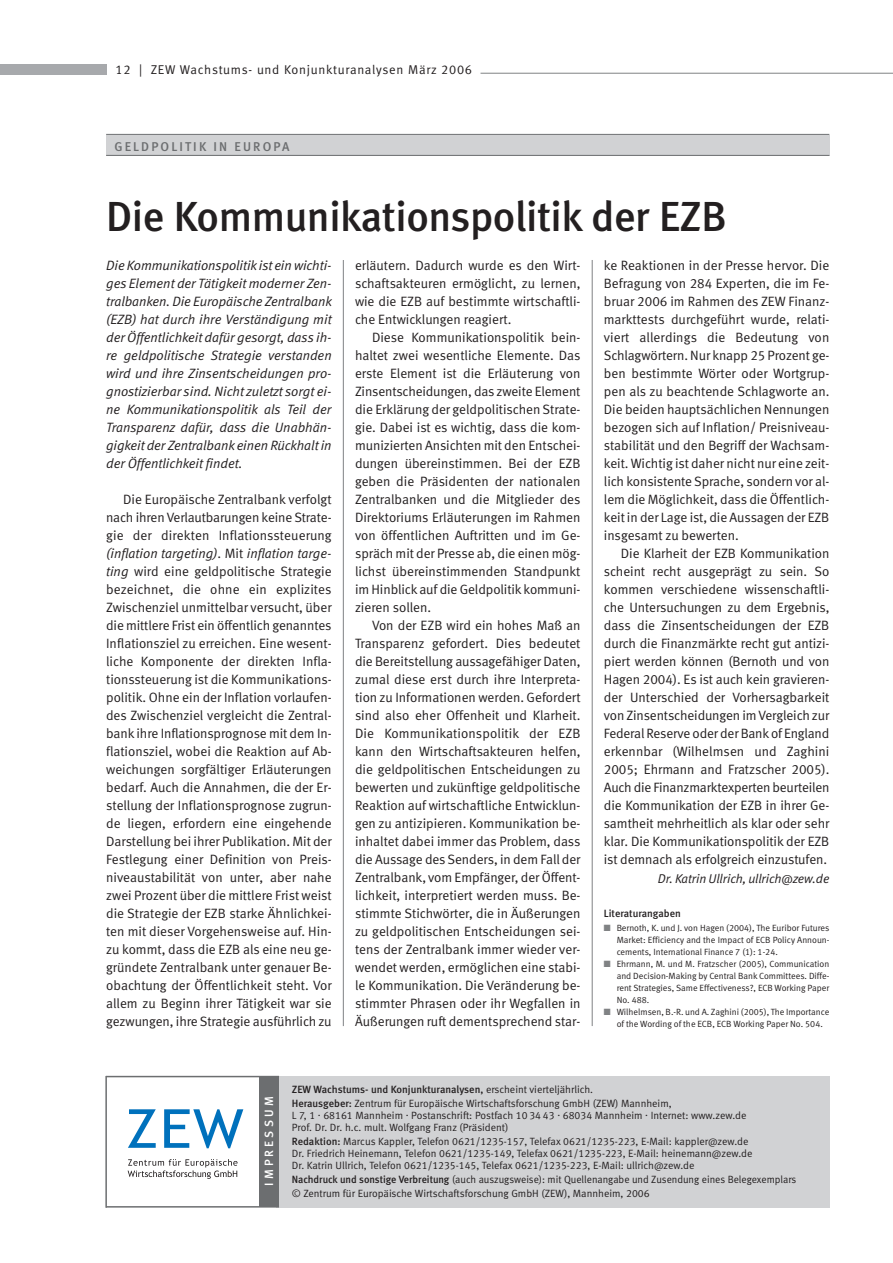
<style>
.page{position:relative;width:893px;height:1263px;background:#fff}
.page>*{position:absolute;margin:0;border:0;box-sizing:border-box;transform-origin:0 0}
.t1{font:42px "Meta Medium LF";letter-spacing:-.01em;color:#231f20}
.t2{font:13.5px/18px "Meta Normal LF";letter-spacing:-.005em;color:#231f20;text-align:justify}
.t3{font:italic 13.5px/18px "Meta Normal LF";letter-spacing:-.005em;color:#231f20;text-align:justify}
.t4{font:12.75px "Meta Normal LF";letter-spacing:.055em;color:#231f20}
.t5{font:italic 12.75px "Meta Normal LF";letter-spacing:-.01em;color:#231f20}
.t6{font:12.75px "Meta Medium LF";letter-spacing:.17em;color:#6c6e70}
.t7{font:12px "Meta Medium LF";letter-spacing:.28em;color:#fff}
.t8{font:10.5px/12px "Meta Normal LF";color:#231f20}
.t9{font:10.5px "Meta Medium LF";color:#231f20}
.t10{font:9px/12px "Meta Normal LF";color:#231f20;text-align:justify}
.s1{font-style:italic}
.s2{color:#808284}
.s3{font-family:"Meta Normal LF"}
.s4{font-family:"Meta Medium LF"}
</style>
<div class="page">
<div style="left:0;top:64px;width:106px;height:10px;background:#a7a9ac"></div>
<hr style="left:480px;top:73px;width:412px;height:1px;background:#808284">
<div style="left:276px;top:1076px;width:553px;height:132px;background:#d1d2d4"></div>
<svg style="left:128px;top:1109px;width:28px;height:39px"></svg>
<svg style="left:164px;top:1109px;width:79px;height:39px"></svg>
<svg style="left:128px;top:1159px;width:109px;height:20px"></svg>
<div style="left:260px;top:1076px;width:19px;height:130px;background:#6c6e70"></div>
<hr style="left:106px;top:1206px;width:173px;height:2px;background:#6c6e70">
<hr style="left:106px;top:1076px;width:173px;height:1px;background:#6c6e70">
<hr style="left:105px;top:1076px;width:2px;height:132px;background:#6c6e70">
<hr style="left:343px;top:260px;width:1px;height:766px;background:#808284">
<hr style="left:591px;top:260px;width:1px;height:766px;background:#808284">
<div style="left:106px;top:135px;width:723px;height:20px;background:#d1d2d4"></div>
<hr style="left:106px;top:134px;width:723px;height:1px;background:#6c6e70">
<hr style="left:106px;top:155px;width:723px;height:1px;background:#6c6e70">
<p class="t4" style="left:115px;top:65px;width:358px">12 | ZEW Wachstums- und Konjunkturanalysen März 2006</p>
<p class="t6" style="left:114px;top:142px;width:177px">GELDPOLITIK IN EUROPA</p>
<h1 class="t1" style="left:106px;top:200px;width:622px">Die Kommunikationspolitik der EZB</h1>
<p class="t3" style="left:106px;top:258px;width:227px">Die Kommunikationspolitik ist ein wichti&shy;ges Element der Tätigkeit moderner Zen&shy;tralbanken. Die Europäische Zentralbank (EZB) hat durch ihre Verständigung mit der Öffentlichkeit dafür gesorgt, dass ih&shy;re geldpolitische Strategie verstanden wird und ihre Zinsentscheidungen pro&shy;gnostizierbar sind. Nicht zuletzt sorgt ei&shy;ne Kommunikationspolitik als Teil der Transparenz dafür, dass die Unabhän&shy;gigkeit der Zentralbank einen Rückhalt in der Öffentlichkeit findet.</p>
<p class="t2" style="left:106px;top:491px;width:227px;text-indent:17px">Die Europäische Zentralbank verfolgt nach ihren Verlautbarungen keine Strate&shy;gie der direkten Inflationssteuerung <span class="s1">(inflation targeting)</span>. Mit <span class="s1">inflation targe&shy;ting</span> wird eine geldpolitische Strategie bezeichnet, die ohne ein explizites Zwischenziel unmittelbar versucht, über die mittlere Frist ein öffentlich genanntes Inflationsziel zu erreichen. Eine wesent&shy;liche Komponente der direkten Infla&shy;tionssteuerung ist die Kommunikations&shy;politik. Ohne ein der Inflation vorlaufen&shy;des Zwischenziel vergleicht die Zentral&shy;bank ihre Inflationsprognose mit dem In&shy;flationsziel, wobei die Reaktion auf Ab&shy;weichungen sorgfältiger Erläuterungen bedarf. Auch die Annahmen, die der Er&shy;stellung der Inflationsprognose zugrun&shy;de liegen, erfordern eine eingehende Darstellung bei ihrer Publikation. Mit der Festlegung einer Definition von Preis&shy;niveaustabilität von unter, aber nahe zwei Prozent über die mittlere Frist weist die Strategie der EZB starke Ähnlichkei&shy;ten mit dieser Vorgehensweise auf. Hin&shy;zu kommt, dass die EZB als eine neu ge&shy;gründete Zentralbank unter genauer Be&shy;obachtung der Öffentlichkeit steht. Vor allem zu Beginn ihrer Tätigkeit war sie gezwungen, ihre Strategie ausführlich zu</p>
<p class="t2" style="left:355px;top:257px;width:227px">erläutern. Dadurch wurde es den Wirt&shy;schaftsakteuren ermöglicht, zu lernen, wie die EZB auf bestimmte wirtschaftli&shy;che Entwicklungen reagiert.</p>
<p class="t2" style="left:355px;top:329px;width:227px;text-indent:17px">Diese Kommunikationspolitik bein&shy;haltet zwei wesentliche Elemente. Das erste Element ist die Erläuterung von Zinsentscheidungen, das zweite Element die Erklärung der geldpolitischen Strate&shy;gie. Dabei ist es wichtig, dass die kom&shy;munizierten Ansichten mit den Entschei&shy;dungen übereinstimmen. Bei der EZB geben die Präsidenten der nationalen Zentralbanken und die Mitglieder des Direktoriums Erläuterungen im Rahmen von öffentlichen Auftritten und im Ge&shy;spräch mit der Presse ab, die einen mög&shy;lichst übereinstimmenden Standpunkt im Hinblick auf die Geldpolitik kommuni&shy;zieren sollen.</p>
<p class="t2" style="left:355px;top:617px;width:227px;text-indent:17px">Von der EZB wird ein hohes Maß an Transparenz gefordert. Dies bedeutet die Bereitstellung aussagefähiger Daten, zumal diese erst durch ihre Interpreta&shy;tion zu Informationen werden. Gefordert sind also eher Offenheit und Klarheit.<br>Die Kommunikationspolitik der EZB kann den Wirtschaftsakteuren helfen, die geldpolitischen Entscheidungen zu bewerten und zukünftige geldpolitische Reaktion auf wirtschaftliche Entwicklun&shy;gen zu antizipieren. Kommunikation be&shy;inhaltet dabei immer das Problem, dass die Aussage des Senders, in dem Fall der Zentralbank, vom Empfänger, der Öffent&shy;lichkeit, interpretiert werden muss. Be&shy;stimmte Stichwörter, die in Äußerungen zu geldpolitischen Entscheidungen sei&shy;tens der Zentralbank immer wieder ver&shy;wendet werden, ermöglichen eine stabi&shy;le Kommunikation. Die Veränderung be&shy;stimmter Phrasen oder ihr Wegfallen in Äußerungen ruft dementsprechend star-</p>
<p class="t2" style="left:604px;top:257px;width:227px">ke Reaktionen in der Presse hervor. Die Befragung von 284 Experten, die im Fe&shy;bruar 2006 im Rahmen des ZEW Finanz&shy;markttests durchgeführt wurde, relati&shy;viert allerdings die Bedeutung von Schlagwörtern. Nur knapp 25 Prozent ge&shy;ben bestimmte Wörter oder Wortgrup&shy;pen als zu beachtende Schlagworte an.<br>Die beiden hauptsächlichen Nennungen bezogen sich auf Inflation/ Preisniveau&shy;stabilität und den Begriff der Wachsam&shy;keit. Wichtig ist daher nicht nur eine zeit&shy;lich konsistente Sprache, sondern vor al&shy;lem die Möglichkeit, dass die Öffentlich&shy;keit in der Lage ist, die Aussagen der EZB insgesamt zu bewerten.</p>
<p class="t2" style="left:604px;top:545px;width:227px;text-indent:17px">Die Klarheit der EZB Kommunikation scheint recht ausgeprägt zu sein. So kommen verschiedene wissenschaftli&shy;che Untersuchungen zu dem Ergebnis, dass die Zinsentscheidungen der EZB durch die Finanzmärkte recht gut antizi&shy;piert werden können (Bernoth und von Hagen 2004). Es ist auch kein gravieren&shy;der Unterschied der Vorhersagbarkeit von Zinsentscheidungen im Vergleich zur Federal Reserve oder der Bank of England erkennbar (Wilhelmsen und Zaghini 2005; Ehrmann and Fratzscher 2005).<br>Auch die Finanzmarktexperten beurteilen die Kommunikation der EZB in ihrer Ge&shy;samtheit mehrheitlich als klar oder sehr klar. Die Kommunikationspolitik der EZB ist demnach als erfolgreich einzustufen.</p>
<p class="t5" style="left:658px;top:874px;width:173px">Dr. Katrin Ullrich, ullrich@zew.de</p>
<p class="t9" style="left:604px;top:909px;width:78px">Literaturangaben</p>
<p class="t10" style="left:616px;top:922px;width:214px;text-indent:-13px"><span class="s2">■</span> Bernoth, K. und J. von Hagen (2004), The Euribor Futures Market: Efficiency and the Impact of ECB Policy Announ&shy;cements, International Finance 7 (1): 1-24.</p>
<p class="t10" style="left:616px;top:958px;width:214px;text-indent:-13px"><span class="s2">■</span> Ehrmann, M. und M. Fratzscher (2005), Communication and Decision-Making by Central Bank Committees. Diffe&shy;rent Strategies, Same Effectiveness?, ECB Working Paper No. 488.</p>
<p class="t10" style="left:616px;top:1006px;width:214px;text-indent:-13px"><span class="s2">■</span> Wilhelmsen, B.-R. und A. Zaghini (2005), The Importance of the Wording of the ECB, ECB Working Paper No. 504.</p>
<p class="t7" style="left:264px;top:1186px;width:91px;rotate:-90deg">IMPRESSUM</p>
<p class="t9" style="left:292px;top:1085px;width:303px">ZEW Wachstums- und Konjunkturanalysen, <span class="s3">erscheint vierteljährlich.</span></p>
<p class="t8" style="left:292px;top:1098px;width:456px"><span class="s4">Herausgeber:</span> Zentrum für Europäische Wirtschaftsforschung GmbH (ZEW) Mannheim,<br>L 7, 1 . 68161 Mannheim . Postanschrift: Postfach 10 34 43 . 68034 Mannheim . Internet: www.zew.de<br>Prof. Dr. Dr. h.c. mult. Wolfgang Franz (Präsident)</p>
<p class="t8" style="left:292px;top:1136px;width:462px"><span class="s4">Redaktion:</span> Marcus Kappler, Telefon 0621/1235-157, Telefax 0621/1235-223, E-Mail: kappler@zew.de<br>Dr. Friedrich Heinemann, Telefon 0621/1235-149, Telefax 0621/1235-223, E-Mail: heinemann@zew.de<br>Dr. Katrin Ullrich, Telefon 0621/1235-145, Telefax 0621/1235-223, E-Mail: ullrich@zew.de</p>
<p class="t8" style="left:292px;top:1173px;width:506px;line-height:14.1px"><span class="s4">Nachdruck und sonstige Verbreitung</span> (auch auszugsweise): mit Quellenangabe und Zusendung eines Belegexemplars © Zentrum für Europäische Wirtschaftsforschung GmbH (ZEW), Mannheim, 2006</p>
</div>
